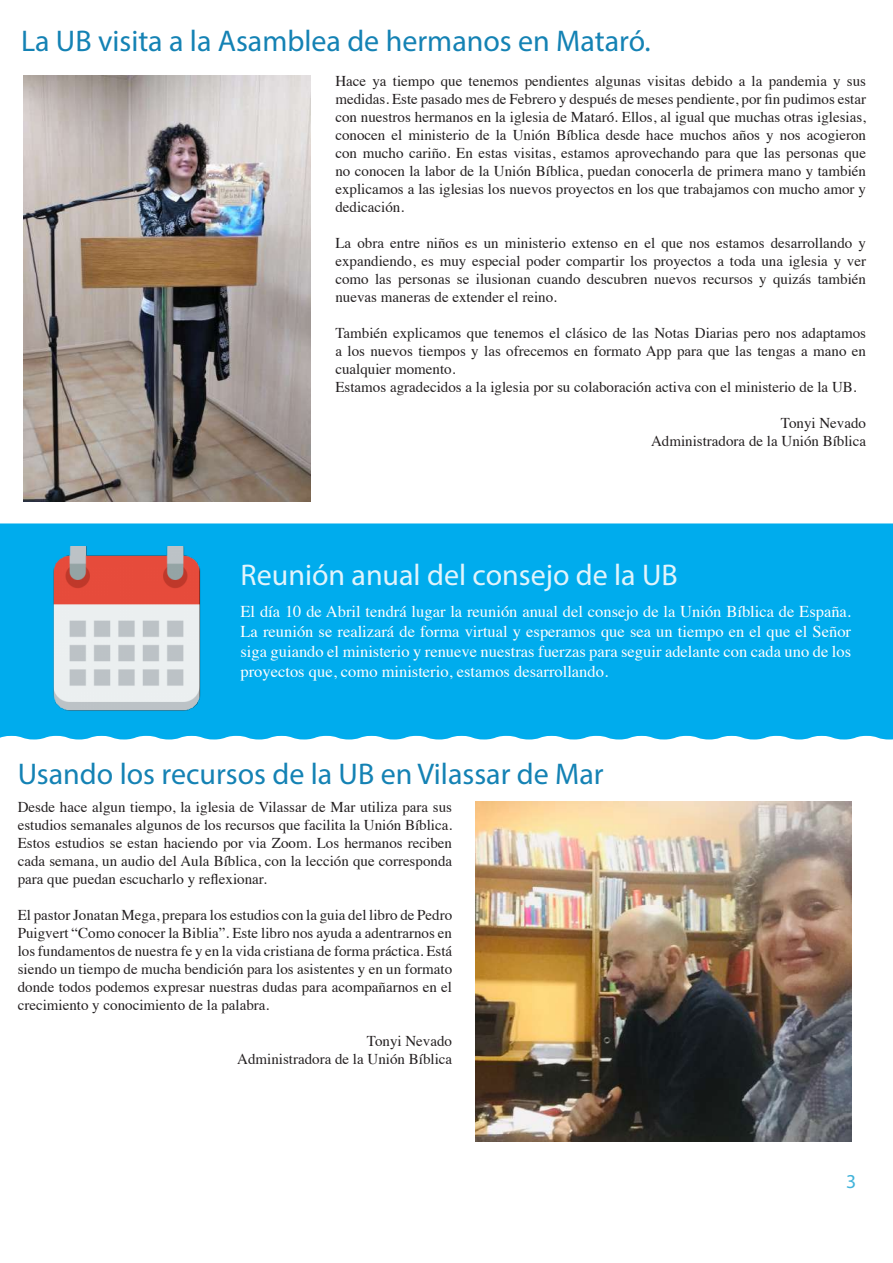
<style>
.page{position:relative;width:893px;height:1263px;background:#fff}
.page>*{position:absolute;margin:0;border:0;box-sizing:border-box;transform-origin:0 0}
.t1{font:30px "Myriad Pro";color:#1482b4}
.t2{font:30px "Myriad Pro";color:#e1f4fc}
.t3{font:19.8px "Myriad Pro";color:#42b3da}
.t4{font:16.5px/19.8px "Times";color:#fff;text-align:justify}
.t5{font:15px/18px "Times";color:#231f20;text-align:justify}
</style>
<div class="page">
<div style="left:0;top:523px;width:893px;height:216px;background:#00aced"></div>
<img style="left:30px;top:547px;width:194px;height:169px">
<img style="left:24px;top:75px;width:286px;height:426px">
<img style="left:475px;top:801px;width:376px;height:340px">
<h1 class="t1" style="left:21px;top:23px;width:631px">La UB visita a la Asamblea de hermanos en Mataró.</h1>
<p class="t5" style="left:335px;top:71px;width:532px">Hace ya tiempo que tenemos pendientes algunas visitas debido a la pandemia y sus medidas. Este pasado mes de Febrero y después de meses pendiente, por fin pudimos estar con nuestros hermanos en la iglesia de Mataró. Ellos, al igual que muchas otras iglesias, conocen el ministerio de la Unión Bíblica desde hace muchos años y nos acogieron con mucho cariño. En estas visitas, estamos aprovechando para que las personas que no conocen la labor de la Unión Bíblica, puedan conocerla de primera mano y también explicamos a las iglesias los nuevos proyectos en los que trabajamos con mucho amor y dedicación.</p>
<p class="t5" style="left:335px;top:233px;width:532px">La obra entre niños es un ministerio extenso en el que nos estamos desarrollando y expandiendo, es muy especial poder compartir los proyectos a toda una iglesia y ver como las personas se ilusionan cuando descubren nuevos recursos y quizás también nuevas maneras de extender el reino.</p>
<p class="t5" style="left:335px;top:323px;width:532px;text-align:left">También explicamos que tenemos el clásico de las Notas Diarias pero nos adaptamos a los nuevos tiempos y las ofrecemos en formato App para que las tengas a mano en cualquier momento.<br>Estamos agradecidos a la iglesia por su colaboración activa con el ministerio de la UB.</p>
<p class="t5" style="left:651px;top:413px;width:216px;text-align:right">Tonyi Nevado<br>Administradora de la Unión Bíblica</p>
<h1 class="t2" style="left:241px;top:556px;width:439px">Reunión anual del consejo de la UB</h1>
<p class="t4" style="left:241px;top:600px;width:612px">El día 10 de Abril tendrá lugar la reunión anual del consejo de la Unión Bíblica de España.<br>La reunión se realizará de forma virtual y esperamos que sea un tiempo en el que el Señor siga guiando el ministerio y renueve nuestras fuerzas para seguir adelante con cada uno de los proyectos que, como ministerio, estamos desarrollando.</p>
<h1 class="t1" style="left:18px;top:755px;width:587px">Usando los recursos de la UB en Vilassar de Mar</h1>
<p class="t5" style="left:18px;top:797px;width:436px">Desde hace algun tiempo, la iglesia de Vilassar de Mar utiliza para sus estudios semanales algunos de los recursos que facilita la Unión Bíblica.<br>Estos estudios se estan haciendo por via Zoom. Los hermanos reciben cada semana, un audio del Aula Bíblica, con la lección que corresponda para que puedan escucharlo y reflexionar.</p>
<p class="t5" style="left:18px;top:905px;width:436px">El pastor Jonatan Mega, prepara los estudios con la guia del libro de Pedro Puigvert “Como conocer la Biblia”. Este libro nos ayuda a adentrarnos en los fundamentos de nuestra fe y en la vida cristiana de forma práctica. Está siendo un tiempo de mucha bendición para los asistentes y en un formato donde todos podemos expresar nuestras dudas para acompañarnos en el crecimiento y conocimiento de la palabra.</p>
<p class="t5" style="left:237px;top:1031px;width:216px;text-align:right">Tonyi Nevado<br>Administradora de la Unión Bíblica</p>
<h2 class="t3" style="left:846px;top:1169px;width:12px">3</h2>
</div>
